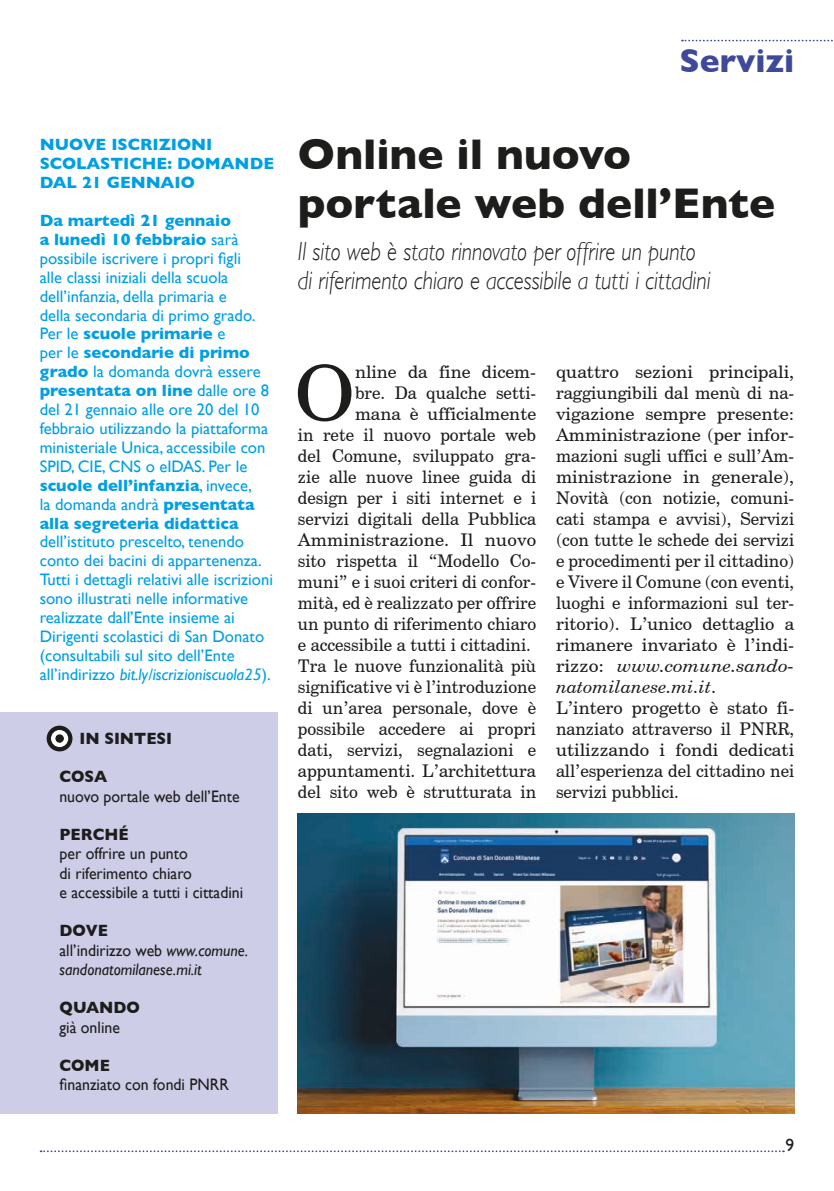
<style>
.page{position:relative;width:834px;height:1191px;background:#fff}
.page>*{position:absolute;margin:0;border:0;box-sizing:border-box;transform-origin:0 0}
.t1{font:75.6px "Century Schoolbook BT";color:#1d1d1b}
.t2{font:700 43.75px/49px "Gill Sans";color:#1d1d1b}
.t3{font:700 33.25px "Gill Sans";color:#3e4999}
.t4{font:italic 300 26.25px/28.5px "Gill Sans";color:#1d1d1b;scale:.85 1}
.t5{font:17.5px/21px "Century Schoolbook BT";color:#1d1d1b;scale:1.05 1}
.t6{font:17.5px "Century Schoolbook BT";color:#1d1d1b}
.t7{font:17.5px "Gill Sans";color:#1d1d1b}
.t8{font:16.62px/18.9px "Gill Sans";color:#009fe3}
.t9{font:16.62px/19.2px "Gill Sans";color:#1d1d1b;scale:.95 1}
.t10{font:italic 16.62px/19.2px "Gill Sans";color:#1d1d1b;scale:.95 1}
.t11{font:700 16.62px/18.9px "Gill Sans";color:#009fe3}
.t12{font:700 16.62px "Gill Sans";color:#1d1d1b;scale:.95 1}
.s1{font-weight:700}
.s2{font-style:italic}
.s3{font-weight:700;font-style:normal}
.s4{font-style:normal}
</style>
<div class="page">
<div style="left:0;top:712px;width:236px;height:401px;background:#cecde8"></div>
<svg style="left:681px;top:40px;width:152px;height:1px"></svg>
<div style="left:40px;top:712px;width:238px;height:401px;background:#cecde8"></div>
<svg style="left:41px;top:1150px;width:742px;height:2px"></svg>
<img style="left:298px;top:814px;width:496px;height:299px">
<svg style="left:47px;top:725px;width:25px;height:26px"></svg>
<h3 class="t3" style="left:679px;top:35px;width:116px">Servizi</h3>
<p class="t11" style="left:40px;top:135px;width:236px">NUOVE ISCRIZIONI<br>SCOLASTICHE: DOMANDE<br>DAL 21 GENNAIO</p>
<p class="t8" style="left:40px;top:211px;width:231px"><span class="s1">Da martedì 21 gennaio<br>a lunedì 10 febbraio</span> sarà possibile iscrivere i propri figli<br>alle classi iniziali della scuola dell’infanzia, della primaria e<br>della secondaria di primo grado.<br>Per le <span class="s1">scuole primarie</span> e<br>per le <span class="s1">secondarie di primo grado</span> la domanda dovrà essere <span class="s1">presentata on line</span> dalle ore 8 del 21 gennaio alle ore 20 del 10 febbraio utilizzando la piattaforma ministeriale Unica, accessibile con<br>SPID, CIE, CNS o eIDAS. Per le <span class="s1">scuole dell’infanzia</span>, invece,<br>la domanda andrà <span class="s1">presentata alla segreteria didattica</span></p>
<p class="t8" style="left:40px;top:532px;width:235px">dell’istituto prescelto, tenendo conto dei bacini di appartenenza.<br>Tutti i dettagli relativi alle iscrizioni sono illustrati nelle informative realizzate dall’Ente insieme ai Dirigenti scolastici di San Donato (consultabili sul sito dell’Ente all’indirizzo <span class="s2">bit.ly/iscrizioniscuola25</span>).</p>
<p class="t12" style="left:79px;top:725px;width:99px">IN SINTESI</p>
<p class="t12" style="left:60px;top:763px;width:52px">COSA</p>
<p class="t9" style="left:60px;top:786px;width:191px">nuovo portale web dell’Ente</p>
<p class="t12" style="left:60px;top:821px;width:74px">PERCHÉ</p>
<p class="t9" style="left:60px;top:844px;width:195px">per offrire un punto<br>di riferimento chiaro<br>e accessibile a tutti i cittadini</p>
<p class="t10" style="left:60px;top:921px;width:200px"><span class="s3">DOVE<br></span><span class="s4">all’indirizzo web</span> www.comune. sandonatomilanese.mi.it</p>
<p class="t12" style="left:60px;top:994px;width:86px">QUANDO</p>
<p class="t9" style="left:60px;top:1017px;width:65px">già online</p>
<p class="t12" style="left:60px;top:1052px;width:54px">COME</p>
<p class="t9" style="left:60px;top:1075px;width:180px">finanziato con fondi PNRR</p>
<h2 class="t2" style="left:298px;top:129px;width:479px">Online il nuovo portale web dell’Ente</h2>
<h3 class="t4" style="left:298px;top:237px;width:487px">Il sito web è stato rinnovato per offrire un punto di riferimento chiaro e accessibile a tutti i cittadini</h3>
<h1 class="t1" style="left:294px;top:347px;width:62px">O</h1>
<p class="t6" style="left:355px;top:361px;width:182px">nline da fine dicem-</p>
<p class="t6" style="left:355px;top:382px;width:182px">bre. Da qualche setti-</p>
<p class="t6" style="left:355px;top:403px;width:183px">mana è ufficialmente</p>
<p class="t6" style="left:298px;top:424px;width:240px">in rete il nuovo portale web</p>
<p class="t6" style="left:298px;top:445px;width:240px">del Comune, sviluppato gra-</p>
<p class="t6" style="left:298px;top:466px;width:240px">zie alle nuove linee guida di</p>
<p class="t6" style="left:298px;top:487px;width:240px">design per i siti internet e i</p>
<p class="t6" style="left:298px;top:508px;width:240px">servizi digitali della Pubblica</p>
<p class="t5" style="left:298px;top:529px;width:228px">Amministrazione. Il nuovo</p>
<p class="t6" style="left:298px;top:550px;width:240px">sito rispetta il “Modello Co-</p>
<p class="t6" style="left:298px;top:571px;width:240px">muni” e i suoi criteri di confor-</p>
<p class="t6" style="left:298px;top:592px;width:240px">mità, ed è realizzato per offrire</p>
<p class="t6" style="left:298px;top:613px;width:240px">un punto di riferimento chiaro</p>
<p class="t6" style="left:298px;top:634px;width:234px">e accessibile a tutti i cittadini.</p>
<p class="t6" style="left:298px;top:655px;width:240px">Tra le nuove funzionalità più</p>
<p class="t6" style="left:298px;top:676px;width:240px">significative vi è l’introduzione</p>
<p class="t6" style="left:298px;top:697px;width:240px">di un’area personale, dove è</p>
<p class="t6" style="left:298px;top:718px;width:240px">possibile accedere ai propri</p>
<p class="t6" style="left:298px;top:739px;width:240px">dati, servizi, segnalazioni e</p>
<p class="t6" style="left:298px;top:760px;width:240px">appuntamenti. L’architettura</p>
<p class="t6" style="left:298px;top:781px;width:240px">del sito web è strutturata in</p>
<p class="t5" style="left:556px;top:361px;width:228px">quattro sezioni principali, raggiungibili dal menù di na&shy;vigazione sempre presente:<br>Amministrazione (per infor&shy;mazioni sugli uffici e sull’Am&shy;ministrazione in generale),<br>Novità (con notizie, comuni&shy;cati stampa e avvisi), Servizi (con tutte le schede dei servizi e procedimenti per il cittadino) e Vivere il Comune (con eventi, luoghi e informazioni sul ter&shy;ritorio). L’unico dettaglio a rimanere invariato è l’indi&shy;rizzo: <span class="s2">www.comune.sando&shy;natomilanese.mi.it</span>.<br>L’intero progetto è stato fi&shy;nanziato attraverso il PNRR, utilizzando i fondi dedicati all’esperienza del cittadino nei servizi pubblici.</p>
<p class="t7" style="left:785px;top:1135px;width:10px">9</p>
</div>
